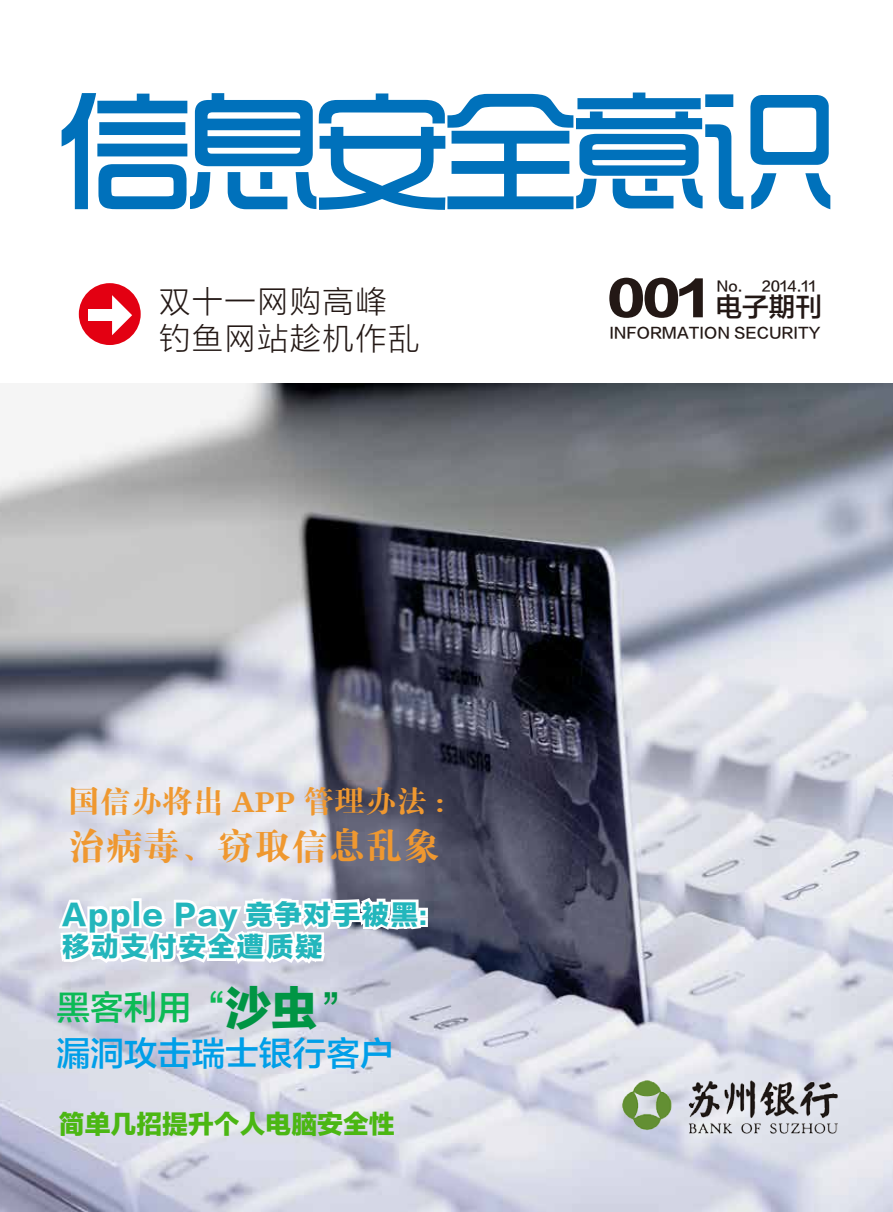
<style>
.page{position:relative;width:893px;height:1212px;background:#fff}
.page>*{position:absolute;margin:0;border:0;box-sizing:border-box;transform-origin:0 0}
.t1{font:37.05px "FZDBSK GBK1 0";color:#ef9830}
.t2{font:33.75px/45.8px "FZLTZHK GBK1 0";color:#009fe8}
.t3{font:31.05px "FZDBSK GBK1 0";color:#ef9830}
.t4{font:30.75px/36.9px "FZLTXHK GBK1 0";letter-spacing:.065em;color:#231815}
.t5{font:27.3px/32.8px "FZLTTHK GBK1 0";letter-spacing:.065em;color:#23b6bc}
.t6{font:26.55px "FZLTZHK GBK1 0";color:#231815}
.t7{font:25.8px "FZLTTHK GBK1 0";color:#4bb713}
.t8{font:14.85px "FZLTZHK GBK1 0";color:#231815}
.t9{font:13.95px "FZLTZHK GBK1 0";color:#231815}
.s1{font-family:"FZLTTHK GBK1 0";font-size:45.15px}
.s2{color:#0cba56}
.s3{font-family:"FZLTTHK GBK1 0";font-size:46.2px;color:#009544}
.s4{font-size:36px;color:#009544}
</style>
<div class="page">
<img style="left:0;top:383px;width:893px;height:829px">
<div style="left:79px;top:283px;width:62px;height:62px;background:#e30012;border-radius:50%"></div>
<svg style="left:112px;top:295px;width:20px;height:40px"></svg>
<div style="left:89px;top:309px;width:32px;height:12px;background:#fff"></div>
<svg style="left:62px;top:93px;width:768px;height:117px"></svg>
<svg style="left:55px;top:895px;width:375px;height:77px"></svg>
<img style="left:623px;top:1080px;width:215px;height:54px">
<p class="t4" style="left:159px;top:284px;width:261px">双十一网购高峰钓鱼网站趁机作乱</p>
<p class="t6" style="left:608px;top:293px;width:216px"><span class="s1">001</span> 电子期刊</p>
<p class="t9" style="left:716px;top:278px;width:101px">No. 2014.11</p>
<p class="t8" style="left:609px;top:325px;width:213px">INFORMATION SECURITY</p>
<p class="t3" style="left:69px;top:785px;width:378px">国信办将出 APP 管理办法 :</p>
<h1 class="t1" style="left:69px;top:826px;width:373px">治病毒、窃取信息乱象</h1>
<p class="t5" style="left:62px;top:900px;width:384px">Apple Pay 竞争对手被黑：移动支付安全遭质疑</p>
<p class="t2" style="left:56px;top:986px;width:339px"><span class="s2">黑客利用“</span><span class="s3">沙虫</span><span class="s4">”</span>漏洞攻击瑞士银行客户</p>
<p class="t7" style="left:59px;top:1110px;width:337px">简单几招提升个人电脑安全性</p>
</div>
